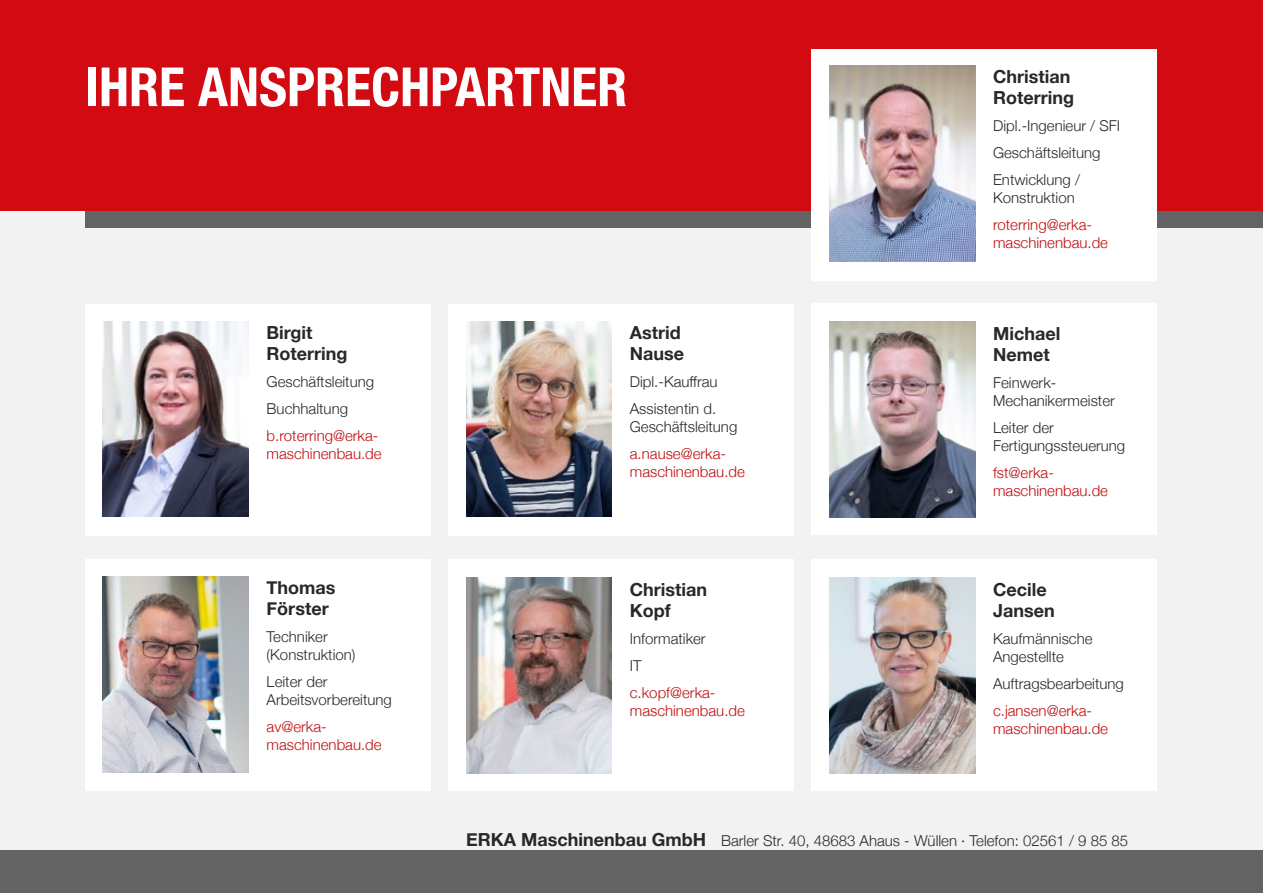
<style>
.page{position:relative;width:1263px;height:893px;background:#fff}
.page>*{position:absolute;margin:0;border:0;box-sizing:border-box;transform-origin:0 0}
.t1{font:700 condensed 54px "Helvetica Neue";color:#fff}
.t2{font:700 18px/21px "Helvetica Neue";color:#282827}
.t3{font:300 15px/27px "Helvetica Neue";color:#282827}
.t4{font:300 15px/18px "Helvetica Neue";color:#c00d0e}
.s1{font-weight:700;font-size:18px}
</style>
<div class="page">
<div style="left:0;top:210px;width:1263px;height:640px;background:#f2f2f2"></div>
<div style="left:0;top:850px;width:1263px;height:43px;background:#646363"></div>
<div style="left:85px;top:304px;width:345px;height:231px;background:#fff"></div>
<img style="left:103px;top:321px;width:146px;height:196px">
<div style="left:448px;top:304px;width:345px;height:231px;background:#fff"></div>
<img style="left:466px;top:321px;width:146px;height:196px">
<div style="left:85px;top:209px;width:1178px;height:18px;background:#646363"></div>
<div style="left:0;top:0;width:1263px;height:210px;background:#d20a11"></div>
<div style="left:811px;top:304px;width:346px;height:231px;background:#fff"></div>
<img style="left:829px;top:322px;width:146px;height:195px">
<div style="left:811px;top:560px;width:346px;height:231px;background:#fff"></div>
<img style="left:829px;top:577px;width:146px;height:196px">
<div style="left:448px;top:560px;width:345px;height:231px;background:#fff"></div>
<img style="left:466px;top:577px;width:146px;height:196px">
<div style="left:85px;top:560px;width:345px;height:231px;background:#fff"></div>
<img style="left:103px;top:577px;width:146px;height:195px">
<div style="left:811px;top:49px;width:346px;height:231px;background:#fff"></div>
<img style="left:829px;top:66px;width:146px;height:195px">
<h1 class="t1" style="left:85px;top:54px;width:544px">IHRE ANSPRECHPARTNER</h1>
<p class="t2" style="left:267px;top:322px;width:82px">Birgit<br>Roterring</p>
<p class="t3" style="left:267px;top:367px;width:109px">Geschäftsleitung<br>Buchhaltung</p>
<p class="t4" style="left:267px;top:425px;width:117px">b.roterring@erka&shy;maschinenbau.de</p>
<p class="t2" style="left:267px;top:578px;width:70px">Thomas<br>Förster</p>
<p class="t3" style="left:267px;top:627px;width:90px;line-height:18px">Techniker (Konstruktion)</p>
<p class="t3" style="left:267px;top:672px;width:127px;line-height:18px">Leiter der<br>Arbeitsvorbereitung</p>
<p class="t4" style="left:267px;top:717px;width:117px">av@erka&shy;maschinenbau.de</p>
<p class="t2" style="left:630px;top:322px;width:56px">Astrid<br>Nause</p>
<p class="t3" style="left:630px;top:367px;width:89px">Dipl.-Kauffrau<br>Assistentin d.</p>
<p class="t3" style="left:630px;top:412px;width:109px">Geschäftsleitung</p>
<p class="t4" style="left:630px;top:443px;width:117px">a.nause@erka&shy;maschinenbau.de</p>
<p class="t2" style="left:630px;top:579px;width:79px">Christian<br>Kopf</p>
<p class="t3" style="left:630px;top:624px;width:77px">Informatiker<br>IT</p>
<p class="t4" style="left:630px;top:682px;width:117px">c.kopf@erka&shy;maschinenbau.de</p>
<p class="t2" style="left:993px;top:67px;width:82px">Christian<br>Roterring</p>
<p class="t3" style="left:993px;top:112px;width:129px">Dipl.-Ingenieur / SFI<br>Geschäftsleitung<br>Entwicklung /</p>
<p class="t3" style="left:993px;top:184px;width:83px">Konstruktion</p>
<p class="t4" style="left:993px;top:215px;width:117px">roterring@erka&shy;maschinenbau.de</p>
<p class="t2" style="left:993px;top:324px;width:69px">Michael<br>Nemet</p>
<p class="t3" style="left:993px;top:373px;width:123px;line-height:18px">Feinwerk-<br>Mechanikermeister</p>
<p class="t3" style="left:993px;top:418px;width:134px;line-height:18px">Leiter der<br>Fertigungssteuerung</p>
<p class="t4" style="left:993px;top:463px;width:117px">fst@erka&shy;maschinenbau.de</p>
<p class="t2" style="left:993px;top:579px;width:63px">Cecile<br>Jansen</p>
<p class="t3" style="left:993px;top:628px;width:101px;line-height:18px">Kaufmännische<br>Angestellte</p>
<p class="t3" style="left:993px;top:669px;width:132px">Auftragsbearbeitung</p>
<p class="t4" style="left:993px;top:700px;width:117px">c.jansen@erka&shy;maschinenbau.de</p>
<p class="t3" style="left:466px;top:826px;width:664px"><span class="s1">ERKA Maschinenbau GmbH</span> Barler Str. 40, 48683 Ahaus - Wüllen · Telefon: 02561 / 9 85 85</p>
</div>
